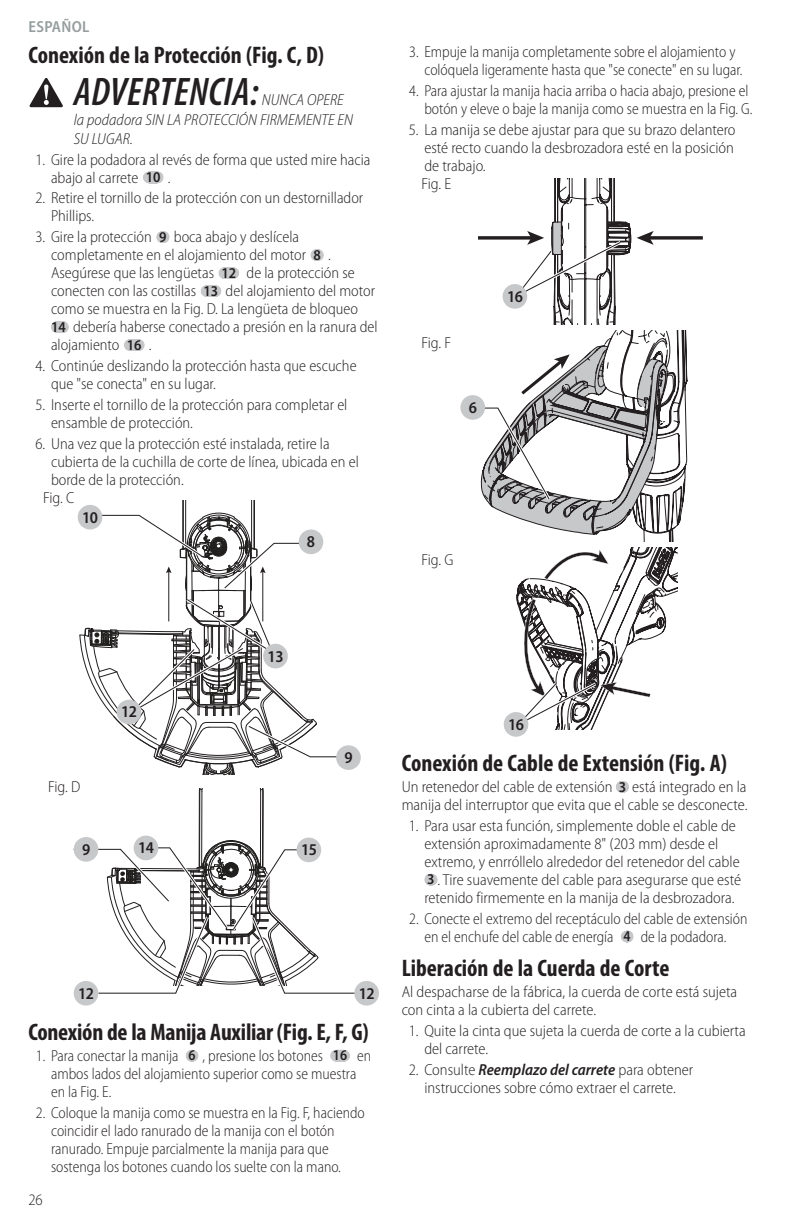
<style>
.page{position:relative;width:792px;height:1224px;background:#fff}
.page>*{position:absolute;margin:0;border:0;box-sizing:border-box;transform-origin:0 0}
.t1{font:italic 600 condensed 40px "Myriad Pro";letter-spacing:.005em;color:#231f20}
.t2{font:700 condensed 24px "Myriad Pro";color:#231f20}
.t3{font:600 semi-condensed 16.4px "Myriad Pro";letter-spacing:-.03em;color:#231f20}
.t4{font:300 semi-condensed 16px/18px "Myriad Pro";color:#231f20}
.t5{font:300 semi-condensed 16px/18px "Myriad Pro";color:#231f20;scale:.95 1}
.t6{font:italic 300 semi-condensed 16px/19.2px "Myriad Pro";letter-spacing:.005em;color:#231f20}
.t7{font:600 semi-condensed 16px "Myriad Pro";letter-spacing:.02em;color:#969d9d}
.s1{font-family:"Triangle General";font-weight:400;font-style:normal;font-stretch:normal;font-size:64px}
.s2{font-weight:600;font-size:15px}
.s3{font-weight:600;font-style:italic}
</style>
<div class="page">
<svg style="left:149px;top:172px;width:9px;height:11px"></svg>
<svg style="left:162px;top:231px;width:2px;height:12px"></svg>
<svg style="left:316px;top:249px;width:2px;height:12px"></svg>
<svg style="left:224px;top:267px;width:9px;height:12px"></svg>
<svg style="left:207px;top:285px;width:9px;height:12px"></svg>
<svg style="left:57px;top:321px;width:6px;height:12px"></svg>
<svg style="left:130px;top:339px;width:9px;height:12px"></svg>
<svg style="left:192px;top:1050px;width:1px;height:12px"></svg>
<svg style="left:336px;top:1050px;width:8px;height:12px"></svg>
<svg style="left:77px;top:501px;width:268px;height:275px"></svg>
<div style="left:336px;top:745px;width:25px;height:25px;background:#c7c8ca;border-radius:12px"></div>
<div style="left:74px;top:981px;width:24px;height:25px;background:#c7c8ca;border-radius:12px"></div>
<div style="left:354px;top:981px;width:25px;height:25px;background:#c7c8ca;border-radius:12px"></div>
<svg style="left:73px;top:789px;width:288px;height:207px"></svg>
<div style="left:297px;top:838px;width:24px;height:24px;background:#c7c8ca;border-radius:12px"></div>
<svg style="left:622px;top:781px;width:1px;height:12px"></svg>
<svg style="left:430px;top:874px;width:2px;height:12px"></svg>
<svg style="left:478px;top:236px;width:28px;height:4px"></svg>
<svg style="left:654px;top:236px;width:49px;height:4px"></svg>
<svg style="left:637px;top:231px;width:17px;height:14px"></svg>
<svg style="left:506px;top:179px;width:125px;height:145px"></svg>
<div style="left:503px;top:284px;width:24px;height:25px;background:#c7c8ca;border-radius:12px"></div>
<svg style="left:476px;top:330px;width:211px;height:211px"></svg>
<div style="left:460px;top:395px;width:25px;height:25px;background:#c7c8ca;border-radius:12px"></div>
<svg style="left:504px;top:547px;width:173px;height:188px"></svg>
<div style="left:504px;top:712px;width:24px;height:25px;background:#c7c8ca;border-radius:12px"></div>
<p class="t7" style="left:29px;top:16px;width:63px">ESPAÑOL</p>
<h2 class="t2" style="left:28px;top:40px;width:297px">Conexión de la Protección (Fig. C, D)</h2>
<h1 class="t1" style="left:28px;top:71px;width:232px"><span class="s1">-</span> ADVERTENCIA:</h1>
<p class="t6" style="left:74px;top:90px;width:281px;text-indent:188px">NUNCA OPERE la podadora SIN LA PROTECCIÓN FIRMEMENTE EN<br>SU LUGAR.</p>
<p class="t4" style="left:51px;top:150px;width:321px;text-indent:-16px">1. Gire la podadora al revés de forma que usted mire hacia abajo al carrete <span class="s2">10</span> .</p>
<p class="t4" style="left:51px;top:189px;width:314px;text-indent:-16px">2. Retire el tornillo de la protección con un destornillador<br>Phillips.</p>
<p class="t4" style="left:51px;top:228px;width:328px;text-indent:-16px">3. Gire la protección <span class="s2">9</span> boca abajo y deslícela completamente en el alojamiento del motor <span class="s2">8</span> .<br>Asegúrese que las lengüetas <span class="s2">12</span> de la protección se conecten con las costillas <span class="s2">13</span> del alojamiento del motor como se muestra en la Fig. D. La lengüeta de bloqueo<br><span class="s2">14</span> debería haberse conectado a presión en la ranura del alojamiento <span class="s2">16</span> .</p>
<p class="t4" style="left:51px;top:357px;width:307px;text-indent:-16px">4. Continúe deslizando la protección hasta que escuche que "se conecta" en su lugar.</p>
<p class="t4" style="left:51px;top:395px;width:298px;text-indent:-16px">5. Inserte el tornillo de la protección para completar el ensamble de protección.</p>
<p class="t4" style="left:51px;top:434px;width:309px;text-indent:-16px">6. Una vez que la protección esté instalada, retire la cubierta de la cuchilla de corte de línea, ubicada en el borde de la protección.</p>
<p class="t4" style="left:43px;top:488px;width:32px">Fig. C</p>
<p class="t3" style="left:82px;top:507px;width:17px">10</p>
<p class="t3" style="left:307px;top:532px;width:10px">8</p>
<p class="t5" style="left:424px;top:43px;width:336px;text-indent:-15px">3. Empuje la manija completamente sobre el alojamiento y colóquela ligeramente hasta que "se conecte" en su lugar.</p>
<p class="t5" style="left:409px;top:82px;width:363px;text-align:right">4. Para ajustar la manija hacia arriba o hacia abajo, presione el botón y eleve o baje la manija como se muestra en la Fig. G.</p>
<p class="t4" style="left:422px;top:121px;width:316px;text-indent:-13px">5. La manija se debe ajustar para que su brazo delantero esté recto cuando la desbrozadora esté en la posición de trabajo.<br>Fig. E</p>
<p class="t4" style="left:422px;top:334px;width:31px">Fig. F</p>
<p class="t3" style="left:469px;top:397px;width:10px">6</p>
<p class="t3" style="left:507px;top:286px;width:17px">16</p>
<p class="t4" style="left:422px;top:551px;width:33px">Fig. G</p>
<p class="t4" style="left:48px;top:778px;width:34px">Fig. D</p>
<p class="t3" style="left:121px;top:702px;width:17px">12</p>
<p class="t3" style="left:82px;top:839px;width:10px">9</p>
<p class="t3" style="left:138px;top:838px;width:17px">14</p>
<p class="t3" style="left:268px;top:646px;width:17px">13</p>
<p class="t3" style="left:344px;top:747px;width:10px">9</p>
<p class="t3" style="left:301px;top:840px;width:17px">15</p>
<p class="t3" style="left:78px;top:983px;width:17px">12</p>
<p class="t3" style="left:359px;top:983px;width:17px">12</p>
<h2 class="t2" style="left:28px;top:1017px;width:342px">Conexión de la Manija Auxiliar (Fig. E, F, G)</h2>
<p class="t5" style="left:51px;top:1046px;width:339px;text-indent:-15px">1. Para conectar la manija <span class="s2">6</span> , presione los botones <span class="s2">16</span> en ambos lados del alojamiento superior como se muestra en la Fig. E.</p>
<p class="t5" style="left:51px;top:1103px;width:332px;text-indent:-15px">2. Coloque la manija como se muestra en la Fig. F, haciendo coincidir el lado ranurado de la manija con el botón ranurado. Empuje parcialmente la manija para que sostenga los botones cuando los suelte con la mano.</p>
<p class="t4" style="left:28px;top:1191px;width:16px">26</p>
<p class="t3" style="left:508px;top:714px;width:17px">16</p>
<h2 class="t2" style="left:402px;top:748px;width:327px">Conexión de Cable de Extensión (Fig. A)</h2>
<p class="t4" style="left:402px;top:778px;width:347px">Un retenedor del cable de extensión <span class="s2">3</span> está integrado en la manija del interruptor que evita que el cable se desconecte.</p>
<p class="t4" style="left:424px;top:816px;width:318px;text-indent:-16px">1. Para usar esta función, simplemente doble el cable de extensión aproximadamente 8" (203 mm) desde el extremo, y enrróllelo alrededor del retenedor del cable <span class="s2">3</span> . Tire suavemente del cable para asegurarse que esté retenido firmemente en la manija de la desbrozadora.</p>
<p class="t5" style="left:409px;top:909px;width:358px;text-align:center">2. Conecte el extremo del receptáculo del cable de extensión en el enchufe del cable de energía <span class="s2">4</span> de la podadora.</p>
<h2 class="t2" style="left:402px;top:953px;width:269px">Liberación de la Cuerda de Corte</h2>
<p class="t4" style="left:402px;top:983px;width:337px">Al despacharse de la fábrica, la cuerda de corte está sujeta con cinta a la cubierta del carrete.</p>
<p class="t4" style="left:424px;top:1021px;width:323px;text-indent:-16px">1. Quite la cinta que sujeta la cuerda de corte a la cubierta del carrete.</p>
<p class="t4" style="left:409px;top:1060px;width:286px;text-align:center">2. Consulte <span class="s3">Reemplazo del carrete</span> para obtener instrucciones sobre cómo extraer el carrete.</p>
</div>
